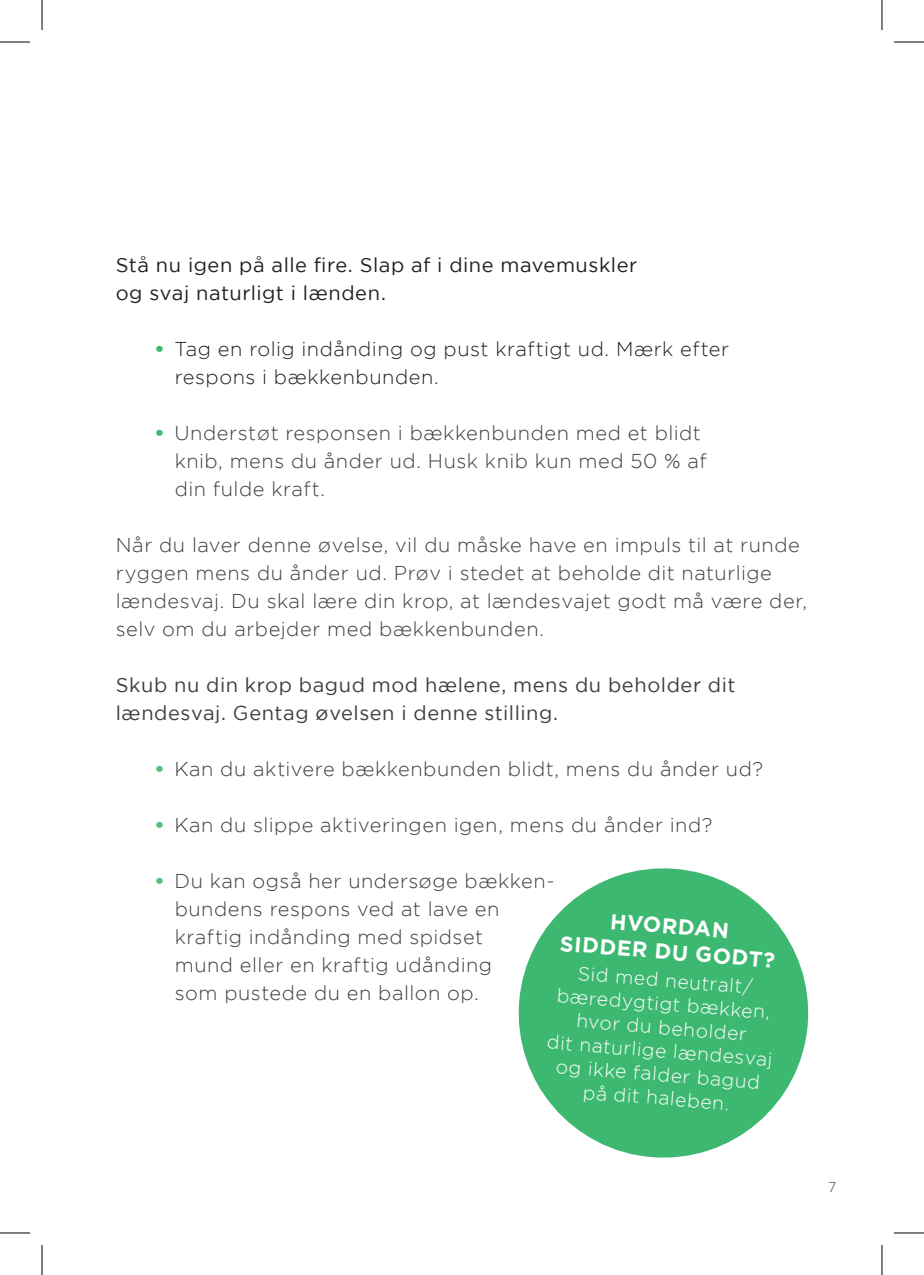
<style>
.page{position:relative;width:924px;height:1275px;background:#fff}
.page>*{position:absolute;margin:0;border:0;box-sizing:border-box;transform-origin:0 0}
.t1{font:700 21.4px/26px "Gotham";color:#fff;text-align:center}
.t2{font:300 20px/28px "Gotham";letter-spacing:.025em;color:#3e3e3f}
.t3{font:20px/28px "Gotham";letter-spacing:.03em;color:#3e3e3f}
.t4{font:300 20px/28px "Gotham";letter-spacing:.025em;color:#231f20}
.t5{font:20px/28px "Gotham";letter-spacing:.025em;color:#231f20}
.t6{font:300 19.2px/23.6px "Gotham";color:#fff;text-align:center}
.t7{font:300 14px "Gotham";color:#3e3e3f}
.s1{font-size:26px;color:#3db871}
.s2{font-size:26px;color:#5bbe7e}
</style>
<div class="page">
<svg style="left:518px;top:868px;width:291px;height:290px;fill:#3db871"></svg>
<hr style="left:0;top:42px;width:30px;height:1px;background:#000">
<hr style="left:893px;top:42px;width:30px;height:1px;background:#000">
<hr style="left:0;top:1232px;width:30px;height:1px;background:#000">
<hr style="left:893px;top:1232px;width:30px;height:1px;background:#000">
<hr style="left:42px;top:0;width:1px;height:30px;background:#000">
<hr style="left:42px;top:1245px;width:1px;height:30px;background:#000">
<hr style="left:881px;top:0;width:1px;height:30px;background:#000">
<hr style="left:881px;top:1245px;width:1px;height:30px;background:#000">
<p class="t5" style="left:116px;top:251px;width:522px">Stå nu igen på alle fire. Slap af i dine mavemuskler og svaj naturligt i lænden.</p>
<p class="t4" style="left:175px;top:335px;width:555px;text-indent:-21px"><span class="s1">•</span> Tag en rolig indånding og pust kraftigt ud. Mærk efter respons i bækkenbunden.</p>
<p class="t2" style="left:175px;top:419px;width:533px;text-indent:-21px"><span class="s1">•</span> Understøt responsen i bækkenbunden med et blidt knib, mens du ånder ud. Husk knib kun med 50 % af din fulde kraft.</p>
<p class="t2" style="left:116px;top:531px;width:692px">Når du laver denne øvelse, vil du måske have en impuls til at runde ryggen mens du ånder ud. Prøv i stedet at beholde dit naturlige lændesvaj. Du skal lære din krop, at lændesvajet godt må være der, selv om du arbejder med bækkenbunden.</p>
<p class="t3" style="left:116px;top:671px;width:620px">Skub nu din krop bagud mod hælene, mens du beholder dit lændesvaj. Gentag øvelsen i denne stilling.</p>
<p class="t2" style="left:153px;top:755px;width:611px"><span class="s2">•</span> Kan du aktivere bækkenbunden blidt, mens du ånder ud?</p>
<p class="t2" style="left:153px;top:811px;width:560px"><span class="s2">•</span> Kan du slippe aktiveringen igen, mens du ånder ind?</p>
<p class="t2" style="left:175px;top:867px;width:381px;text-indent:-21px"><span class="s2">•</span> Du kan også her undersøge bækken&shy;bundens respons ved at lave en kraftig indånding med spidset<br>mund eller en kraftig udånding<br>som pustede du en ballon op.</p>
<p class="t1" style="left:562px;top:904px;width:217px;rotate:4deg">HVORDAN<br>SIDDER DU GODT?</p>
<p class="t6" style="left:554px;top:958px;width:228px;rotate:5deg">Sid med neutralt/ bæredygtigt bækken, hvor du beholder<br>dit naturlige lændesvaj og ikke falder bagud på dit haleben.</p>
<p class="t7" style="left:827px;top:1179px;width:10px">7</p>
</div>
